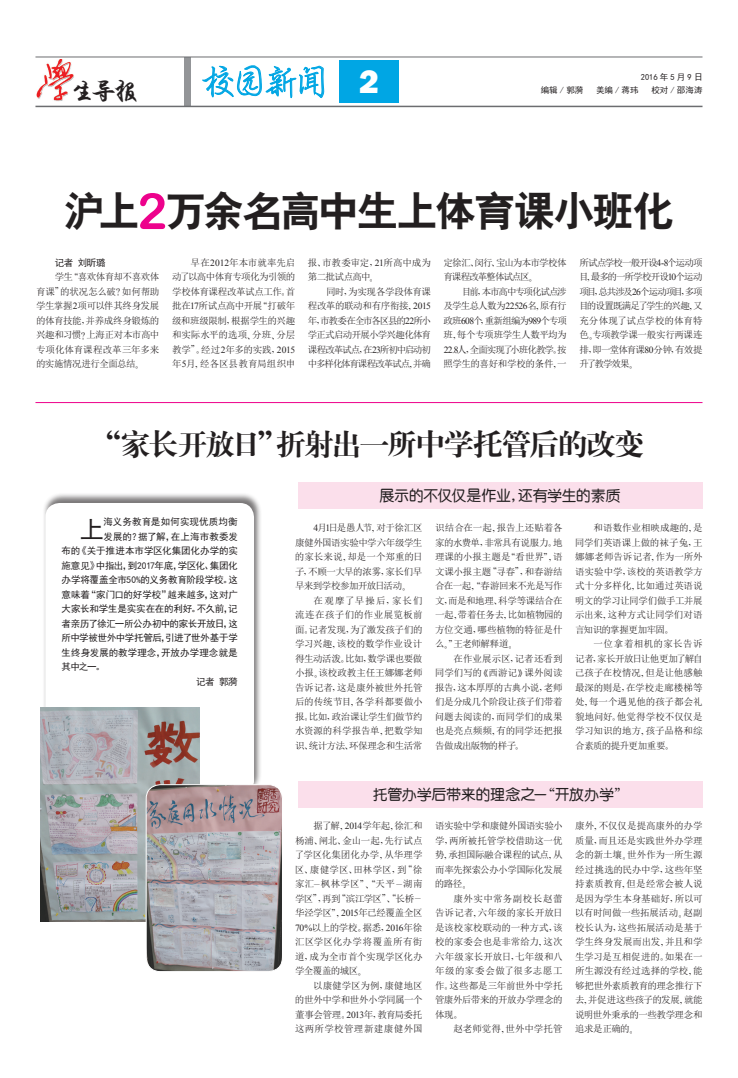
<style>
.page{position:relative;width:738px;height:1078px;background:#fff}
.page>*{position:absolute;margin:0;border:0;box-sizing:border-box;transform-origin:0 0}
.正文{font:41px "H Yb 2 gj";letter-spacing:-.05em;color:#231f20}
.报眉{font:35px "H Yi 2 gj";color:#00a6e4}
.报眉-2{font:800 34px "Franklin Gothic";color:#fff}
.正文-2{font:30px "H Ya 4 gj";letter-spacing:-.065em;color:#231f20}
.正文-3{font:24px "H Yi 4 gj";color:#231f20;scale:1.1 1}
.正文-4{font:24px "Sim Hei";color:#231f20}
.正文-5{font:15px "H Ye 3 gj";letter-spacing:-.025em;color:#231f20}
.正文-6{font:9.5px/14.5px "Sim Sun";letter-spacing:-.035em;color:#231f20;text-align:justify}
.正文-7{font:9.5px "Sim Hei";letter-spacing:-.02em;color:#231f20}
.正文-8{font:9.5px "Sim Hei";letter-spacing:.01em;color:#231f20}
.正文-9{font:9.5px/14.5px "Sim Sun";letter-spacing:-.095em;color:#231f20}
.正文-10{font:9.5px "Sim Hei";letter-spacing:.005em;color:#231f20}
.正文-11{font:9.5px "Sim Sun";letter-spacing:-.005em;color:#231f20}
.报眉-3{font:8.5px "Sim Hei";color:#231f20}
.报眉-4{font:8.5px "Sim Hei";letter-spacing:.25em;color:#231f20}
.s1{font-family:"Arial Rounded MT Bold";font-size:50px;color:#ed028c}
.s2{font-family:"H Ya 2 gj"}
.s3{font-family:"Times New Roman"}
</style>
<div class="page">
<div style="left:43px;top:492px;width:219px;height:302px;background:#231f20;opacity:.6"></div>
<div style="left:45px;top:503px;width:209px;height:291px;background:#fff;border-radius:14px"></div>
<div style="left:297px;top:482px;width:405px;height:27px;background:#fbdfeb"></div>
<div style="left:297px;top:780px;width:405px;height:27px;background:#fbdfeb"></div>
<div style="left:184px;top:57px;width:7px;height:49px;background:#939598"></div>
<svg style="left:201px;top:56px;width:123px;height:52px"></svg>
<img style="left:36px;top:60px;width:38px;height:41px">
<svg style="left:73px;top:79px;width:65px;height:29px"></svg>
<hr style="left:35px;top:57px;width:667px;height:1px;background:#6c6d70">
<hr style="left:35px;top:106px;width:667px;height:1px;background:#6c6d70">
<div style="left:339px;top:61px;width:59px;height:42px;background:#00a6e4"></div>
<hr style="left:35px;top:402px;width:667px;height:1px;background:#ed028c">
<img style="left:41px;top:707px;width:158px;height:214px">
<img style="left:146px;top:784px;width:135px;height:186px">
<div style="left:145px;top:784px;width:138px;height:187px;border:1px solid #fff;border-radius:14px"></div>
<p class="报眉" style="left:201px;top:64px;width:130px">校园新闻</p>
<p class="报眉-4" style="left:640px;top:73px;width:63px">2016年5月9日</p>
<p class="正文-3" style="left:71px;top:79px;width:63px">生导报</p>
<p class="报眉-2" style="left:359px;top:60px;width:21px">2</p>
<p class="报眉-3" style="left:540px;top:86px;width:44px">编辑 / 郭漪</p>
<p class="报眉-3" style="left:595px;top:86px;width:44px">美编 / 蒋玮</p>
<p class="报眉-3" style="left:651px;top:86px;width:52px">校对 / 邵海涛</p>
<p class="正文" style="left:64px;top:190px;width:611px">沪上<span class="s1">2</span>万余名高中生上体育课小班化</p>
<p class="正文-7" style="left:55px;top:257px;width:52px">记者 刘昕璐</p>
<p class="正文-6" style="left:36px;top:269px;width:125px;text-indent:19px">学生<span class="s2">“</span>喜欢体育却不喜欢体育课<span class="s2">”</span>的状况怎么破<span class="s2">？</span>如何帮助学生掌握<span class="s3">2</span>项可以伴其终身发展的体育技能<span class="s2">，</span>并养成终身锻炼的兴趣和习惯<span class="s2">？</span>上海正对本市高中专项化体育课程改革三年多来的实施情况进行全面总结<span class="s2">。</span></p>
<p class="正文-6" style="left:172px;top:255px;width:125px;text-indent:18px">早在<span class="s3">2012</span>年本市就率先启动了以高中体育专项化为引领的学校体育课程改革试点工作<span class="s2">。</span>首批在<span class="s3">17</span>所试点高中开展<span class="s2">“</span>打破年级和班级限制<span class="s2">，</span>根据学生的兴趣和实际水平的选项<span class="s2">、</span>分班<span class="s2">、</span>分层教学<span class="s2">”。</span>经过<span class="s3">2</span>年多的实践<span class="s2">，</span><span class="s3">2015</span>年<span class="s3">5</span>月<span class="s2">，</span>经各区县教育局组织申</p>
<p class="正文-6" style="left:307px;top:255px;width:125px">报<span class="s2">、</span>市教委审定<span class="s2">，</span><span class="s3">21</span>所高中成为第二批试点高中<span class="s2">。</span></p>
<p class="正文-6" style="left:307px;top:284px;width:125px;text-indent:18px">同时<span class="s2">，</span>为实现各学段体育课程改革的联动和有序衔接<span class="s2">，</span><span class="s3">2015</span>年<span class="s2">，</span>市教委在全市各区县的<span class="s3">22</span>所小学正式启动开展小学兴趣化体育课程改革试点<span class="s2">，</span>在<span class="s3">23</span>所初中启动初中多样化体育课程改革试点<span class="s2">，</span>并确</p>
<p class="正文-9" style="left:443px;top:255px;width:125px">定徐汇<span class="s2">、</span>闵行<span class="s2">、</span>宝山为本市学校体育课程改革整体试点区<span class="s2">。</span></p>
<p class="正文-6" style="left:443px;top:284px;width:125px;text-indent:18px">目前<span class="s2">，</span>本市高中专项化试点涉及学生总人数为<span class="s3">22526</span>名<span class="s2">，</span>原有行政班<span class="s3">608</span>个<span class="s2">，</span>重新组编为<span class="s3">989</span>个专项班<span class="s2">，</span>每个专项班学生人数平均为<span class="s3">22.8</span>人<span class="s2">，</span>全面实现了小班化教学<span class="s2">。</span>按照学生的喜好和学校的条件<span class="s2">，</span>一</p>
<p class="正文-6" style="left:578px;top:255px;width:125px">所试点学校一般开设<span class="s3">4-8</span>个运动项目<span class="s2">，</span>最多的一所学校开设<span class="s3">10</span>个运动项目<span class="s2">，</span>总共涉及<span class="s3">26</span>个运动项目<span class="s2">，</span>多项目的设置既满足了学生的兴趣<span class="s2">，</span>又充分体现了试点学校的体育特色<span class="s2">。</span>专项教学课一般实行两课连排<span class="s2">，</span>即一堂体育课<span class="s3">80</span>分钟<span class="s2">，</span>有效提升了教学效果<span class="s2">。</span></p>
<p class="正文-2" style="left:91px;top:429px;width:554px">“家长开放日”折射出一所中学托管后的改变</p>
<p class="正文-4" style="left:80px;top:517px;width:25px">上</p>
<p class="正文-8" style="left:103px;top:517px;width:136px">海义务教育是如何实现优质均衡</p>
<p class="正文-8" style="left:103px;top:531px;width:136px">发展的？据了解，在上海市教委发</p>
<p class="正文-7" style="left:62px;top:546px;width:177px">布的《关于推进本市学区化集团化办学的实</p>
<p class="正文-7" style="left:62px;top:560px;width:177px">施意见》中指出，到2017年底，学区化、集团化</p>
<p class="正文-7" style="left:62px;top:575px;width:178px">办学将覆盖全市50%的义务教育阶段学校。这</p>
<p class="正文-7" style="left:62px;top:589px;width:178px">意味着“家门口的好学校”越来越多，这对广</p>
<p class="正文-7" style="left:62px;top:604px;width:177px">大家长和学生是实实在在的利好。不久前，记</p>
<p class="正文-7" style="left:62px;top:618px;width:178px">者亲历了徐汇一所公办初中的家长开放日，这</p>
<p class="正文-7" style="left:62px;top:633px;width:178px">所中学被世外中学托管后，引进了世外基于学</p>
<p class="正文-10" style="left:62px;top:647px;width:177px">生终身发展的教学理念，开放办学理念就是</p>
<p class="正文-7" style="left:62px;top:662px;width:45px">其中之一。</p>
<p class="正文-7" style="left:196px;top:676px;width:43px">记者 郭漪</p>
<p class="正文-5" style="left:379px;top:488px;width:242px">展示的不仅仅是作业，还有学生的素质</p>
<p class="正文-6" style="left:295px;top:520px;width:129px;text-indent:19px"><span class="s3">4</span>月<span class="s3">1</span>日是愚人节<span class="s2">，</span>对于徐汇区康健外国语实验中学六年级学生的家长来说<span class="s2">，</span>却是一个郑重的日子<span class="s2">，</span>不顾一大早的浓雾<span class="s2">，</span>家长们早早来到学校参加开放日活动<span class="s2">。</span></p>
<p class="正文-6" style="left:295px;top:593px;width:129px;text-indent:18px">在观摩了早操后<span class="s2">，</span>家长们流连在孩子们的作业展览板前面<span class="s2">。</span>记者发现<span class="s2">，</span>为了激发孩子们的学习兴趣<span class="s2">，</span>该校的数学作业设计得生动活泼<span class="s2">。</span>比如<span class="s2">，</span>数学课也要做小报<span class="s2">。</span>该校政教主任王娜娜老师告诉记者<span class="s2">，</span>这是康外被世外托管后的传统节目<span class="s2">，</span>各学科都要做小报<span class="s2">。</span>比如<span class="s2">，</span>政治课让学生们做节约水资源的科学报告单<span class="s2">，</span>把数学知识<span class="s2">、</span>统计方法<span class="s2">、</span>环保理念和生活常</p>
<p class="正文-6" style="left:434px;top:520px;width:129px">识结合在一起<span class="s2">，</span>报告上还贴着各家的水费单<span class="s2">，</span>非常具有说服力<span class="s2">。</span>地理课的小报主题是<span class="s2">“</span>看世界<span class="s2">”，</span>语文课小报主题<span class="s2">“</span>寻春<span class="s2">”，</span>和春游结合在一起<span class="s2">，“</span>春游回来不光是写作文<span class="s2">，</span>而是和地理<span class="s2">、</span>科学等课结合在一起<span class="s2">，</span>带着任务去<span class="s2">，</span>比如植物园的方位交通<span class="s2">，</span>哪些植物的特征是什么<span class="s2">。”</span>王老师解释道<span class="s2">。</span></p>
<p class="正文-6" style="left:434px;top:651px;width:129px;text-indent:19px">在作业展示区<span class="s2">，</span>记者还看到同学们写的<span class="s2">《</span>西游记<span class="s2">》</span>课外阅读报告<span class="s2">，</span>这本厚厚的古典小说<span class="s2">，</span>老师们是分成几个阶段让孩子们带着问题去阅读的<span class="s2">，</span>而同学们的成果也是亮点频频<span class="s2">，</span>有的同学还把报告做成出版物的样子<span class="s2">。</span></p>
<p class="正文-6" style="left:574px;top:520px;width:129px;text-indent:19px">和语数作业相映成趣的<span class="s2">，</span>是同学们英语课上做的袜子兔<span class="s2">，</span>王娜娜老师告诉记者<span class="s2">，</span>作为一所外语实验中学<span class="s2">，</span>该校的英语教学方式十分多样化<span class="s2">，</span>比如通过英语说明文的学习让同学们做手工并展示出来<span class="s2">，</span>这种方式让同学们对语言知识的掌握更加牢固<span class="s2">。</span></p>
<p class="正文-6" style="left:574px;top:636px;width:129px;text-indent:19px">一位拿着相机的家长告诉记者<span class="s2">，</span>家长开放日让他更加了解自己孩子在校情况<span class="s2">，</span>但是让他感触最深的则是<span class="s2">，</span>在学校走廊楼梯等处<span class="s2">，</span>每一个遇见他的孩子都会礼貌地问好<span class="s2">。</span>他觉得学校不仅仅是学习知识的地方<span class="s2">，</span>孩子品格和综合素质的提升更加重要<span class="s2">。</span></p>
<p class="正文-5" style="left:372px;top:786px;width:257px">托管办学后带来的理念之一“开放办学”</p>
<p class="正文-6" style="left:295px;top:818px;width:129px;text-indent:19px">据了解<span class="s2">，</span><span class="s3">2014</span>学年起<span class="s2">，</span>徐汇和杨浦<span class="s2">、</span>闸北<span class="s2">、</span>金山一起<span class="s2">，</span>先行试点了学区化集团化办学<span class="s2">，</span>从华理学区<span class="s2">、</span>康健学区<span class="s2">、</span>田林学区<span class="s2">，</span>到<span class="s2">“</span>徐家汇<span class="s2">－</span>枫林学区<span class="s2">”、“</span>天平<span class="s2">－</span>湖南学区<span class="s2">”，</span>再到<span class="s2">“</span>滨江学区<span class="s2">”、“</span>长桥<span class="s2">－</span>华泾学区<span class="s2">”，</span><span class="s3">2015</span>年已经覆盖全区<span class="s3">70%</span>以上的学校<span class="s2">。</span>据悉<span class="s2">，</span><span class="s3">2016</span>年徐汇区学区化办学将覆盖所有街道<span class="s2">，</span>成为全市首个实现学区化办学全覆盖的城区<span class="s2">。</span></p>
<p class="正文-6" style="left:295px;top:977px;width:129px;text-indent:18px">以康健学区为例<span class="s2">，</span>康健地区的世外中学和世外小学同属一个董事会管理<span class="s2">。</span><span class="s3">2013</span>年<span class="s2">，</span>教育局委托这两所学校管理新建康健外国</p>
<p class="正文-6" style="left:434px;top:818px;width:129px">语实验中学和康健外国语实验小学<span class="s2">，</span>两所被托管学校借助这一优势<span class="s2">，</span>承担国际融合课程的试点<span class="s2">，</span>从而率先探索公办小学国际化发展的路径<span class="s2">。</span></p>
<p class="正文-6" style="left:434px;top:890px;width:129px;text-indent:18px">康外实中常务副校长赵蕾告诉记者<span class="s2">，</span>六年级的家长开放日是该校家校联动的一种方式<span class="s2">，</span>该校的家委会也是非常给力<span class="s2">，</span>这次六年级家长开放日<span class="s2">，</span>七年级和八年级的家委会做了很多志愿工作<span class="s2">。</span>这些都是三年前世外中学托管康外后带来的开放办学理念的体现<span class="s2">。</span></p>
<p class="正文-11" style="left:453px;top:1023px;width:110px">赵老师觉得<span class="s2">，</span>世外中学托管</p>
<p class="正文-6" style="left:574px;top:818px;width:129px">康外<span class="s2">，</span>不仅仅是提高康外的办学质量<span class="s2">，</span>而且还是实践世外办学理念的新土壤<span class="s2">。</span>世外作为一所生源经过挑选的民办中学<span class="s2">，</span>这些年坚持素质教育<span class="s2">，</span>但是经常会被人说是因为学生本身基础好<span class="s2">，</span>所以可以有时间做一些拓展活动<span class="s2">。</span>赵副校长认为<span class="s2">，</span>这些拓展活动是基于学生终身发展而出发<span class="s2">，</span>并且和学生学习是互相促进的<span class="s2">。</span>如果在一所生源没有经过选择的学校<span class="s2">，</span>能够把世外素质教育的理念推行下去<span class="s2">，</span>并促进这些孩子的发展<span class="s2">，</span>就能说明世外秉承的一些教学理念和追求是正确的<span class="s2">。</span></p>
</div>
